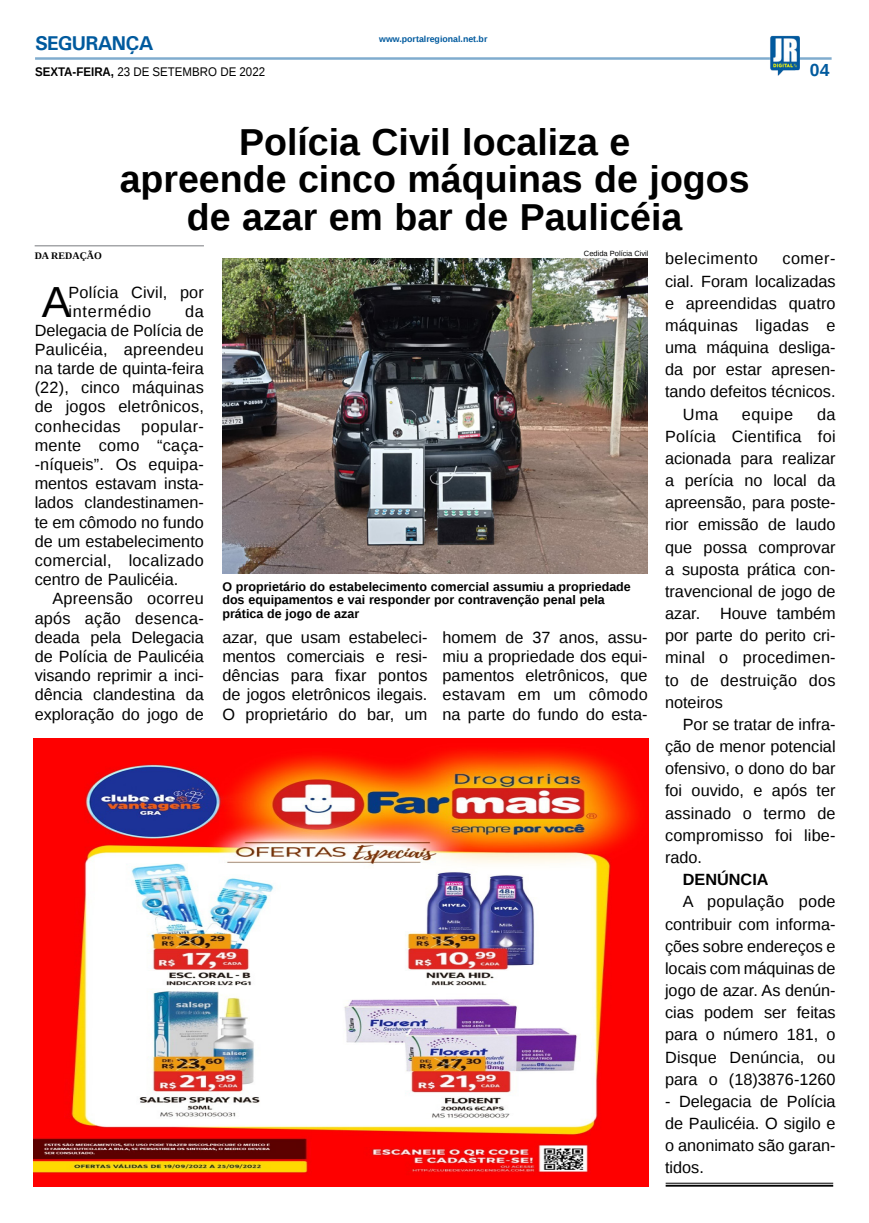
<style>
.page{position:relative;width:869px;height:1223px;background:#fff}
.page>*{position:absolute;margin:0;border:0;box-sizing:border-box;transform-origin:0 0}
.MATÉRIA{font:43.5px "Liberation Sans";color:#000}
.TÍTULO{font:700 37.5px/37.5px "Liberation Sans";color:#000;text-align:center}
.TITULO_PG{font:700 20px "Univers";letter-spacing:-.04em;color:#005a9e}
.TÍTULO-2{font:700 17.5px "Liberation Sans";color:#005a9e}
.MATÉRIA-2{font:16.25px/22.1px "Liberation Sans";color:#000;text-align:justify}
.MATÉRIA-3{font:16.25px "Liberation Sans";letter-spacing:.03em;color:#000}
.MATÉRIA-4{font:700 16.25px "Liberation Sans";color:#000}
.LEGENDA{font:700 12.5px/13.8px "Liberation Sans";color:#000}
.DATA_PG{font:12.5px "Liberation Sans";color:#000;scale:.92 1}
.CRÉDITO_NOME{font:700 10px "Liberation Serif";color:#000}
.DATA_PG-2{font:700 8.75px "Liberation Sans";color:#005a9e}
.CRÉDITO_FOTO{font:7.5px "Liberation Sans";color:#000}
.s1{font-weight:700}
</style>
<div class="page">
<hr style="left:35px;top:57px;width:796px;height:3px;background:#005a9e">
<img style="left:769px;top:36px;width:30px;height:40px">
<hr style="left:665px;top:1182px;width:167px;height:1px;background:#000">
<hr style="left:665px;top:1184px;width:167px;height:2px;background:#000">
<img style="left:34px;top:738px;width:614px;height:448px">
<img style="left:222px;top:259px;width:425px;height:315px">
<hr style="left:35px;top:245px;width:169px;height:1px;background:#939598">
<p class="TITULO_PG" style="left:35px;top:31px;width:120px">SEGURANÇA</p>
<p class="DATA_PG" style="left:35px;top:65px;width:251px"><span class="s1">SEXTA-FEIRA,</span> 23 DE SETEMBRO DE 2022</p>
<p class="DATA_PG-2" style="left:379px;top:33px;width:110px">www.portalregional.net.br</p>
<p class="TÍTULO" style="left:239px;top:122px;width:392px">Polícia Civil localiza e</p>
<p class="TÍTULO" style="left:120px;top:160px;width:631px">apreende cinco máquinas de jogos de azar em bar de Paulicéia</p>
<p class="TÍTULO-2" style="left:809px;top:58px;width:21px">04</p>
<p class="CRÉDITO_NOME" style="left:35px;top:249px;width:69px">DA REDAÇÃO</p>
<p class="MATÉRIA" style="left:42px;top:277px;width:31px">A</p>
<p class="MATÉRIA-2" style="left:68px;top:283px;width:137px;line-height:18.8px">Polícia Civil, por intermédio</p>
<p class="MATÉRIA-2" style="left:35px;top:302px;width:171px;line-height:19.1px;text-indent:150px">da Delegacia de Polícia de Paulicéia, apreendeu na tarde de quinta-feira (22), cinco máquinas de jogos eletrônicos, conhecidas</p>
<p class="MATÉRIA-2" style="left:35px;top:417px;width:171px;line-height:19.1px;text-indent:107px">popular&shy;mente como “caça--níqueis”. Os equipa&shy;mentos estavam insta&shy;lados clandestinamen&shy;te em cômodo no fundo de um estabelecimento comercial, localizado centro de Paulicéia.</p>
<p class="MATÉRIA-2" style="left:35px;top:590px;width:171px;line-height:19.1px;text-indent:18px">Apreensão ocorreu após ação desenca&shy;deada pela Delegacia de Polícia de Paulicéia visando reprimir a inci&shy;dência clandestina da exploração do jogo de</p>
<p class="CRÉDITO_FOTO" style="left:583px;top:249px;width:66px">Cedida Polícia Civil</p>
<p class="LEGENDA" style="left:222px;top:579px;width:410px">O proprietário do estabelecimento comercial assumiu a propriedade dos equipamentos e vai responder por contravenção penal pela</p>
<p class="LEGENDA" style="left:222px;top:606px;width:138px">prática de jogo de azar</p>
<p class="MATÉRIA-2" style="left:222px;top:628px;width:206px;line-height:19.2px">azar, que usam estabeleci&shy;mentos comerciais e resi&shy;dências para fixar pontos de jogos eletrônicos ilegais.<br>O proprietário do bar, um</p>
<p class="MATÉRIA-2" style="left:442px;top:628px;width:206px;line-height:19.2px">homem de 37 anos, assu&shy;miu a propriedade dos equi&shy;pamentos eletrônicos, que estavam em um cômodo na parte do fundo do esta-</p>
<p class="MATÉRIA-3" style="left:664px;top:250px;width:94px">belecimento</p>
<p class="MATÉRIA-2" style="left:664px;top:248px;width:172px;text-indent:117px">comer&shy;cial. Foram localizadas e apreendidas quatro máquinas ligadas e uma máquina desliga&shy;da por estar apresen&shy;tando defeitos técnicos.</p>
<p class="MATÉRIA-2" style="left:682px;top:403px;width:37px">Uma</p>
<p class="MATÉRIA-2" style="left:741px;top:403px;width:53px">equipe</p>
<p class="MATÉRIA-2" style="left:664px;top:403px;width:172px;text-indent:152px">da Polícia Cientifica foi acionada para realizar a perícia no local da apreensão, para poste&shy;rior emissão de laudo que possa comprovar a suposta prática con&shy;travencional de jogo de azar. Houve também por parte do perito cri&shy;minal o procedimen&shy;to de destruição dos noteiros</p>
<p class="MATÉRIA-2" style="left:664px;top:714px;width:172px;text-indent:18px">Por se tratar de infra&shy;ção de menor potencial ofensivo, o dono do bar foi ouvido, e após ter assinado o termo de compromisso foi libe&shy;rado.</p>
<p class="MATÉRIA-4" style="left:682px;top:868px;width:87px">DENÚNCIA</p>
<p class="MATÉRIA-2" style="left:664px;top:891px;width:172px;text-indent:18px">A população pode contribuir com informa&shy;ções sobre endereços e locais com máquinas de jogo de azar. As denún&shy;cias podem ser feitas para o número 181, o Disque Denúncia, ou para o (18)3876-1260</p>
<p class="MATÉRIA-2" style="left:664px;top:1090px;width:172px">- Delegacia de Polícia de Paulicéia. O sigilo e o anonimato são garan&shy;tidos.</p>
</div>
